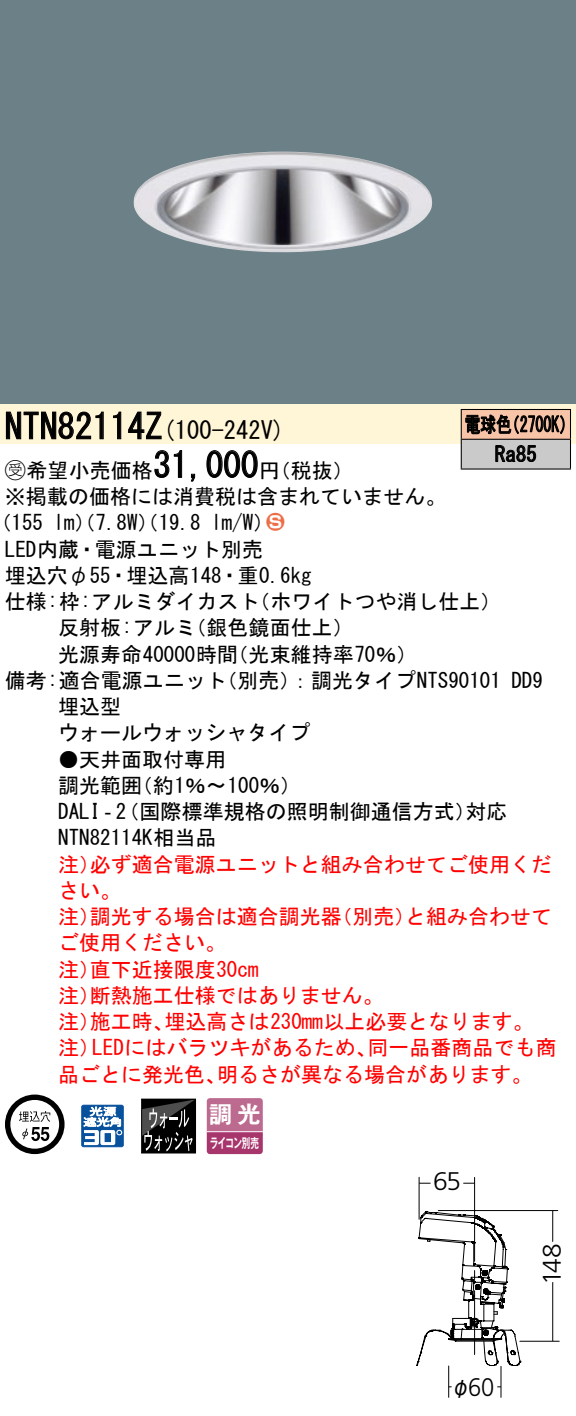
<style>
.page{position:relative;width:576px;height:1416px;background:#fff}
.page>*{position:absolute;margin:0;border:0;box-sizing:border-box;transform-origin:0 0}
.t1{font:35px "MS Gothic";color:#000}
.t2{font:300 25.55px "Frutiger LT Std";letter-spacing:-.025em;color:#000}
.t3{font:300 25.55px "Frutiger LT Std";letter-spacing:-.025em;color:#000;scale:.93 1}
.t4{font:24.5px "MS Gothic";color:#000}
.t5{font:23.1px "Gothic MB101 Pro De Bold 90 pv RKSJ H";color:#fff}
.t6{font:21px/26.2px "MS Gothic";color:#000}
.t7{font:21px/26.2px "MS Gothic";color:#f00}
.t8{font:21px/29.8px "MS Gothic";color:#000;scale:.75 1}
.t9{font:21px "Ford Classification 1";color:#ed6d48}
.t10{font:21px "Gothic MB101 Pro Regular 90 pv RKSJ H";color:#000;scale:.9 1}
.t11{font:13.3px "Gothic MB101 Pro De Bold 90 pv RKSJ H";letter-spacing:-.05em;color:#fff;scale:.65 1}
.s1{font-size:35px}
.s2{font-family:"Ford Classification 1"}
.s3{color:#fff}
</style>
<div class="page">
<div style="left:0;top:0;width:575px;height:404px;background:#6c8087"></div>
<img style="left:133px;top:152px;width:299px;height:100px">
<div style="left:0;top:404px;width:575px;height:40px;background:#fff5d7"></div>
<svg style="left:6px;top:411px;width:98px;height:29px"></svg>
<svg style="left:113px;top:411px;width:9px;height:29px"></svg>
<svg style="left:128px;top:411px;width:34px;height:29px"></svg>
<svg style="left:154px;top:450px;width:28px;height:28px"></svg>
<svg style="left:190px;top:473px;width:6px;height:9px"></svg>
<svg style="left:206px;top:450px;width:52px;height:28px"></svg>
<svg style="left:5px;top:1094px;width:59px;height:60px"></svg>
<svg style="left:81px;top:1104px;width:43px;height:43px"></svg>
<div style="left:141px;top:1098px;width:55px;height:55px;border:1px solid #000"></div>
<svg style="left:141px;top:1099px;width:54px;height:52px;background:#303030"></svg>
<svg style="left:206px;top:1098px;width:56px;height:56px;background:#b55984"></svg>
<hr style="left:207px;top:1131px;width:55px;height:1px;background:#fff">
<div style="left:461px;top:409px;width:109px;height:30px;background:#f7c4a7"></div>
<div style="left:461px;top:439px;width:109px;height:30px;background:#cacaca"></div>
<hr style="left:460px;top:409px;width:110px;height:1px;background:#000">
<hr style="left:569px;top:410px;width:2px;height:29px;background:#000">
<hr style="left:460px;top:439px;width:110px;height:1px;background:#000">
<hr style="left:569px;top:440px;width:2px;height:28px;background:#000">
<hr style="left:460px;top:468px;width:110px;height:2px;background:#000">
<svg style="left:460px;top:410px;width:104px;height:58px"></svg>
<hr style="left:438px;top:1210px;width:119px;height:1px;background:#000">
<hr style="left:519px;top:1340px;width:40px;height:1px;background:#000">
<hr style="left:552px;top:1211px;width:1px;height:130px;background:#000">
<svg style="left:552px;top:1231px;width:2px;height:62px"></svg>
<svg style="left:416px;top:1176px;width:105px;height:222px"></svg>
<h1 class="t1" style="left:5px;top:409px;width:142px">NTN82114</h1>
<p class="t4" style="left:145px;top:418px;width:141px">(<span class="s1">Z</span> 100-242 (V</p>
<p class="t8" style="left:494px;top:409px;width:57px;text-indent:-30px">電球色<br>Ra85</p>
<p class="t8" style="left:504px;top:409px;width:96px">（2700 (K</p>
<h1 class="t1" style="left:153px;top:447px;width:106px">31,000</h1>
<p class="t6" style="left:5px;top:457px;width:442px"><span class="s2">B</span>希望小売価格<br>※掲載の価格には消費税は含まれていません。</p>
<p class="t9" style="left:266px;top:511px;width:19px">2<span class="s3">3</span></p>
<p class="t6" style="left:259px;top:457px;width:96px">（円税抜(</p>
<p class="t6" style="left:211px;top:509px;width:64px">l m (W/</p>
<p class="t6" style="left:-9px;top:509px;width:54px">（155</p>
<p class="t6" style="left:5px;top:536px;width:259px">LED内蔵・電源ユニット別売</p>
<p class="t6" style="left:5px;top:562px;width:308px">埋込穴φ55・埋込高148・重0.6kg</p>
<p class="t6" style="left:249px;top:588px;width:254px">（ホワイトつや消し仕上(</p>
<p class="t6" style="left:54px;top:509px;width:149px">lm）（7.8 ）（W 19.8</p>
<p class="t6" style="left:185px;top:588px;width:170px;text-indent:-180px">仕様枠: :アルミダイカスト<br>（銀色鏡面仕上(</p>
<p class="t6" style="left:58px;top:614px;width:139px">反射板:アルミ</p>
<p class="t6" style="left:58px;top:641px;width:181px">光源寿命40000時間</p>
<p class="t6" style="left:227px;top:641px;width:191px">（光束維持率70％(</p>
<p class="t6" style="left:216px;top:667px;width:286px">（別売：）調光タイプNTS90101</p>
<p class="t6" style="left:58px;top:667px;width:253px;text-indent:-53px">備考:適合電源ユニット<br>埋込型<br>ウォールウォッシャタイプ</p>
<p class="t6" style="left:132px;top:746px;width:171px;text-indent:-74px">●天井面取付専用<br>（約1％〜100％(</p>
<p class="t6" style="left:58px;top:772px;width:85px">調光範囲</p>
<p class="t6" style="left:511px;top:667px;width:33px">DD9</p>
<p class="t6" style="left:58px;top:798px;width:419px">DALI‐（2 国際標準規格の照明制御通信方式）<br>NTN82114K相当品</p>
<p class="t7" style="left:90px;top:851px;width:463px">必ず適合電源ユニットと組み合わせてご使用くだ</p>
<p class="t6" style="left:465px;top:798px;width:43px">対応</p>
<p class="t7" style="left:58px;top:851px;width:65px">注）さい。</p>
<p class="t7" style="left:90px;top:903px;width:253px">調光する場合は適合調光器</p>
<p class="t7" style="left:331px;top:903px;width:85px">（別売）</p>
<p class="t7" style="left:405px;top:903px;width:148px">と組み合わせて</p>
<p class="t7" style="left:58px;top:903px;width:43px">注）</p>
<p class="t7" style="left:58px;top:929px;width:169px">ご使用ください。</p>
<p class="t7" style="left:90px;top:956px;width:170px">直下近接限度30cm</p>
<p class="t7" style="left:90px;top:956px;width:295px;text-indent:-32px">注）<br>断熱施工仕様ではありません。</p>
<p class="t7" style="left:58px;top:982px;width:43px">注）</p>
<p class="t7" style="left:164px;top:1008px;width:370px">埋込高さは230mm以上必要となります。</p>
<p class="t7" style="left:90px;top:1008px;width:85px">施工時、</p>
<p class="t7" style="left:58px;top:1008px;width:43px">注）</p>
<p class="t7" style="left:92px;top:1034px;width:286px">LEDにはバラツキがあるため、</p>
<p class="t7" style="left:367px;top:1034px;width:190px">同一品番商品でも商</p>
<p class="t7" style="left:58px;top:1034px;width:43px">注）</p>
<p class="t7" style="left:58px;top:1061px;width:169px">品ごとに発光色、</p>
<p class="t7" style="left:217px;top:1061px;width:317px">明るさが異なる場合があります。</p>
<p class="t5" style="left:209px;top:1095px;width:53px">調光</p>
<p class="t11" style="left:210px;top:1131px;width:77px">ライコン別売</p>
<p class="t2" style="left:433px;top:1166px;width:30px">65</p>
<p class="t3" style="left:468px;top:1372px;width:30px">60</p>
<p class="t10" style="left:451px;top:1369px;width:23px">φ</p>
<p class="t2" style="left:537px;top:1285px;width:43px;rotate:-90deg">148</p>
</div>
